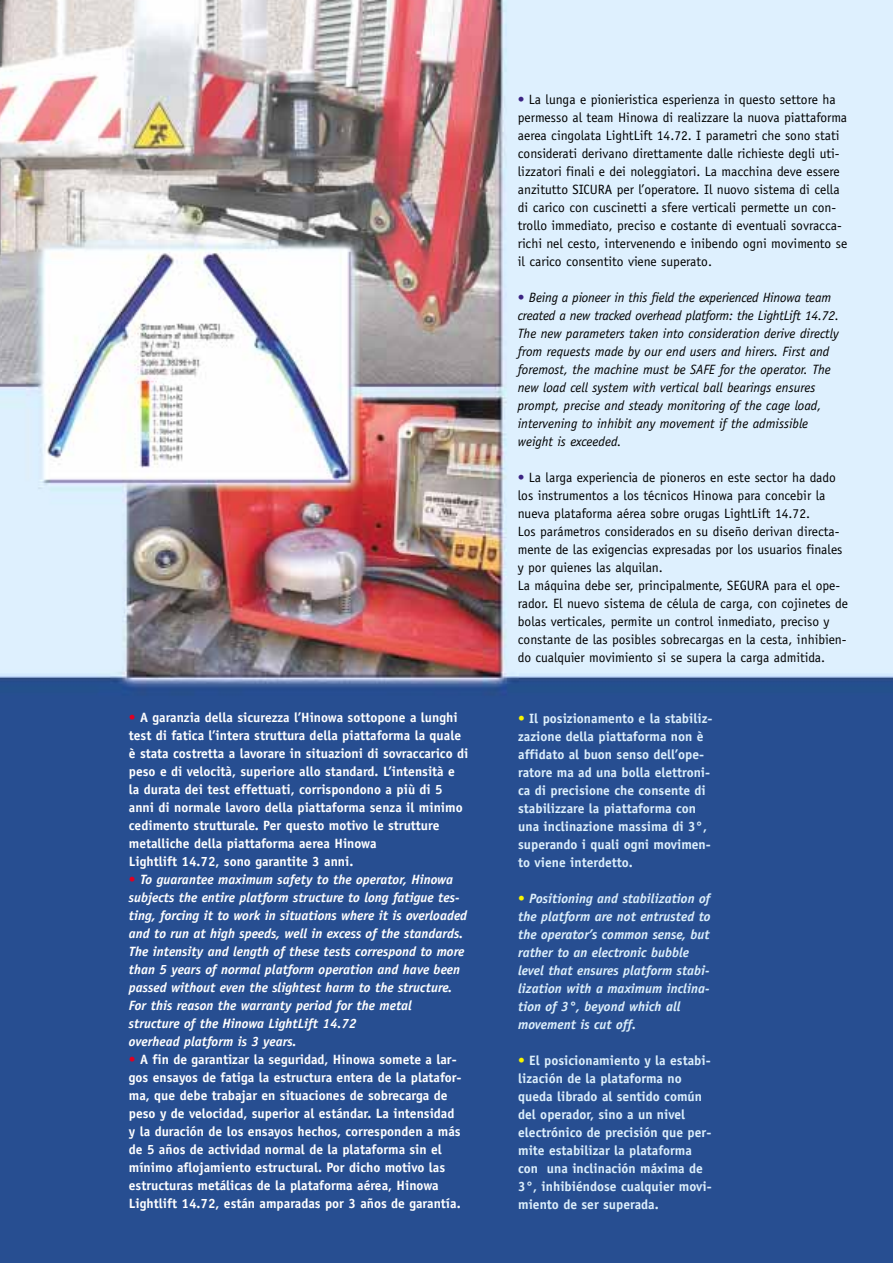
<style>
.page{position:relative;width:893px;height:1263px;background:#fff}
.page>*{position:absolute;margin:0;border:0;box-sizing:border-box;transform-origin:0 0}
.t1{font:13.5px/18px "Officina Sans";color:#000}
.t2{font:700 13.5px/18px "Officina Sans";color:#fff}
.t3{font:700 13.5px/18px "Officina Sans";color:#dceffc}
.t4{font:italic 700 13.5px/18px "Officina Sans";color:#fff}
.t5{font:italic 13.5px/18px "Officina Sans";color:#000}
.t6{font:italic 700 13.5px/18px "Officina Sans";color:#dceffc}
.s1{color:#de0023}
.s2{font-style:normal;color:#de0023}
.s3{font-weight:700;color:#3b2382}
.s4{font-weight:700;font-style:normal;color:#3b2382}
.s5{color:#f8f400}
.s6{font-style:normal;color:#f8f400}
</style>
<div class="page">
<img style="left:0;top:0;width:892px;height:1263px">
<p class="t2" style="left:129px;top:710px;width:341px"><span class="s1">•</span> A garanzia della sicurezza l’Hinowa sottopone a lunghi test di fatica l’intera struttura della piattaforma la quale è stata costretta a lavorare in situazioni di sovraccarico di peso e di velocità, superiore allo standard. L’intensità e la durata dei test effettuati, corrispondono a più di 5 anni di normale lavoro della piattaforma senza il minimo cedimento strutturale. Per questo motivo le strutture metalliche della piattaforma aerea Hinowa<br>Lightlift 14.72, sono garantite 3 anni.</p>
<p class="t4" style="left:129px;top:872px;width:340px"><span class="s2">•</span> To guarantee maximum safety to the operator, Hinowa subjects the entire platform structure to long fatigue tes&shy;ting, forcing it to work in situations where it is overloaded and to run at high speeds, well in excess of the standards.<br>The intensity and length of these tests correspond to more than 5 years of normal platform operation and have been passed without even the slightest harm to the structure.<br>For this reason the warranty period for the metal<br>structure of the Hinowa LightLift 14.72<br>overhead platform is 3 years.</p>
<p class="t2" style="left:129px;top:1052px;width:334px"><span class="s1">•</span> A fin de garantizar la seguridad, Hinowa somete a lar&shy;gos ensayos de fatiga la estructura entera de la platafor&shy;ma, que debe trabajar en situaciones de sobrecarga de peso y de velocidad, superior al estándar. La intensidad y la duración de los ensayos hechos, corresponden a más de 5 años de actividad normal de la plataforma sin el mínimo aflojamiento estructural. Por dicho motivo las estructuras metálicas de la plataforma aérea, Hinowa Lightlift 14.72, están amparadas por 3 años de garantía.</p>
<p class="t1" style="left:518px;top:91px;width:331px"><span class="s3">•</span> La lunga e pionieristica esperienza in questo settore ha permesso al team Hinowa di realizzare la nuova piattaforma aerea cingolata LightLift 14.72. I parametri che sono stati considerati derivano direttamente dalle richieste degli uti&shy;lizzatori finali e dei noleggiatori. La macchina deve essere anzitutto SICURA per l’operatore. Il nuovo sistema di cella di carico con cuscinetti a sfere verticali permette un con&shy;trollo immediato, preciso e costante di eventuali sovracca&shy;richi nel cesto, intervenendo e inibendo ogni movimento se il carico consentito viene superato.</p>
<p class="t5" style="left:518px;top:289px;width:323px"><span class="s4">•</span> Being a pioneer in this field the experienced Hinowa team created a new tracked overhead platform: the LightLift 14.72.<br>The new parameters taken into consideration derive directly from requests made by our end users and hirers. First and foremost, the machine must be SAFE for the operator. The new load cell system with vertical ball bearings ensures prompt, precise and steady monitoring of the cage load, intervening to inhibit any movement if the admissible weight is exceeded.</p>
<p class="t1" style="left:518px;top:469px;width:332px"><span class="s3">•</span> La larga experiencia de pioneros en este sector ha dado los instrumentos a los técnicos Hinowa para concebir la nueva plataforma aérea sobre orugas LightLift 14.72.<br>Los parámetros considerados en su diseño derivan directa&shy;mente de las exigencias expresadas por los usuarios finales y por quienes las alquilan.<br>La máquina debe ser, principalmente, SEGURA para el ope&shy;rador. El nuevo sistema de célula de carga, con cojinetes de bolas verticales, permite un control inmediato, preciso y constante de las posibles sobrecargas en la cesta, inhibien&shy;do cualquier movimiento si se supera la carga admitida.</p>
<p class="t3" style="left:518px;top:711px;width:196px"><span class="s5">•</span> Il posizionamento e la stabiliz&shy;zazione della piattaforma non è affidato al buon senso dell’ope&shy;ratore ma ad una bolla elettroni&shy;ca di precisione che consente di stabilizzare la piattaforma con una inclinazione massima di 3°, superando i quali ogni movimen&shy;to viene interdetto.</p>
<p class="t6" style="left:518px;top:891px;width:194px"><span class="s6">•</span> Positioning and stabilization of the platform are not entrusted to the operator’s common sense, but rather to an electronic bubble level that ensures platform stabi&shy;lization with a maximum inclina&shy;tion of 3°, beyond which all movement is cut off.</p>
<p class="t3" style="left:518px;top:1053px;width:195px"><span class="s5">•</span> El posicionamiento y la estabi&shy;lización de la plataforma no queda librado al sentido común del operador, sino a un nivel electrónico de precisión que per&shy;mite estabilizar la plataforma con una inclinación máxima de<br>3°, inhibiéndose cualquier movi&shy;miento de ser superada.</p>
</div>
